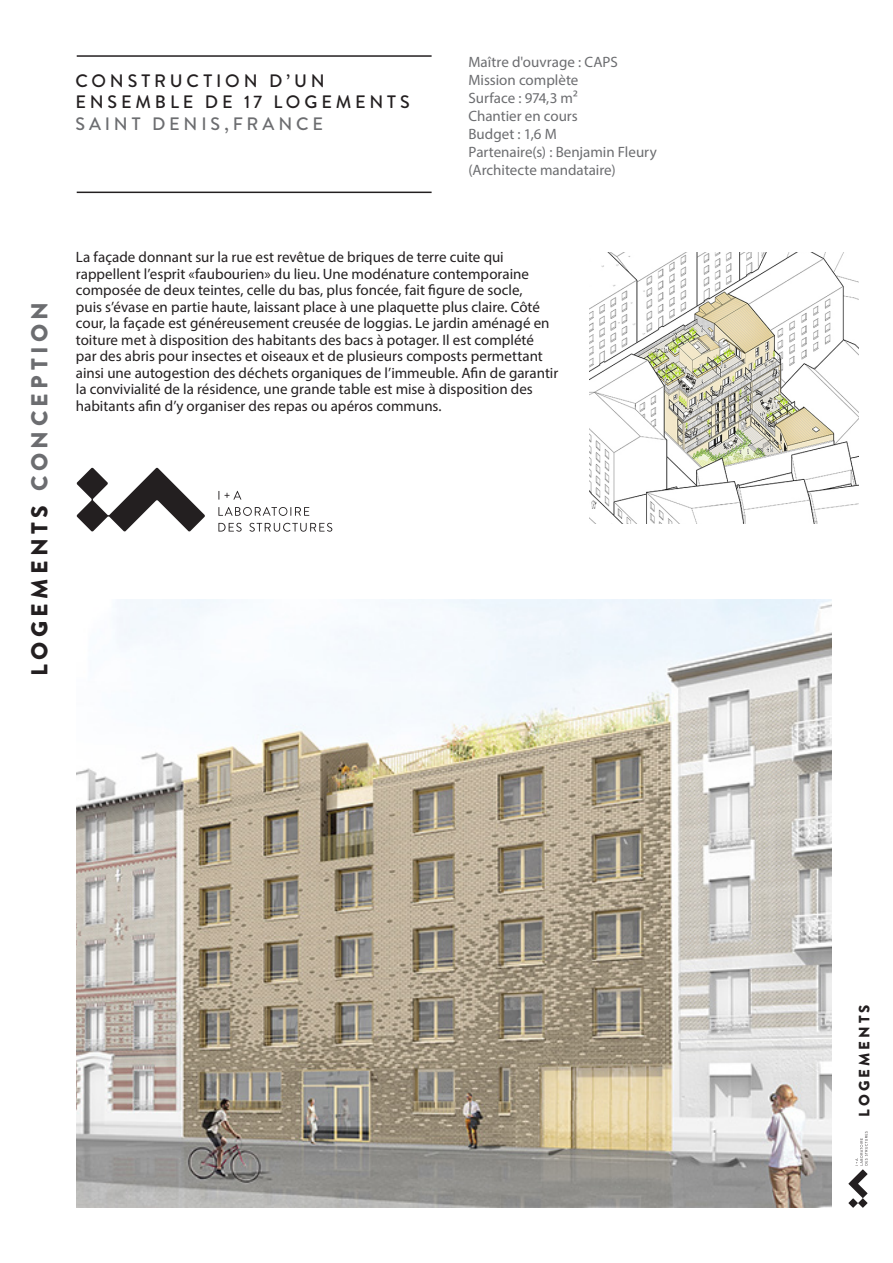
<style>
.page{position:relative;width:893px;height:1263px;background:#fff}
.page>*{position:absolute;margin:0;border:0;box-sizing:border-box;transform-origin:0 0}
.t1{font:900 23.1px "Brandon Grotesque";letter-spacing:.195em;color:#6c6d70}
.t2{font:900 23.1px "Brandon Grotesque";letter-spacing:.195em;color:#231f20}
.t3{font:500 18px/21.6px "Brandon Grotesque";letter-spacing:.215em;color:#231f20}
.t4{font:500 18px "Brandon Grotesque";letter-spacing:.215em;color:#6c6d70}
.t5{font:15px/16.5px "Myriad Pro";color:#231f20}
.t6{font:15px "Myriad Pro";color:#6c6d70}
.t7{font:900 15px "Brandon Grotesque";letter-spacing:.205em;color:#231f20}
</style>
<div class="page">
<img style="left:77px;top:600px;width:754px;height:608px">
<img style="left:590px;top:252px;width:268px;height:271px">
<svg style="left:848px;top:1131px;width:20px;height:77px"></svg>
<hr style="left:77px;top:55px;width:355px;height:2px;background:#231f20">
<hr style="left:77px;top:192px;width:355px;height:1px;background:#231f20">
<svg style="left:218px;top:491px;width:23px;height:9px"></svg>
<svg style="left:218px;top:507px;width:91px;height:9px"></svg>
<svg style="left:218px;top:523px;width:24px;height:9px"></svg>
<svg style="left:249px;top:523px;width:83px;height:9px"></svg>
<svg style="left:77px;top:468px;width:128px;height:64px"></svg>
<p class="t3" style="left:75px;top:70px;width:336px">CONSTRUCTION D’UN<br>ENSEMBLE DE 17 LOGEMENTS</p>
<p class="t4" style="left:75px;top:111px;width:249px">SAINT DENIS,FRANCE</p>
<p class="t6" style="left:468px;top:52px;width:151px">Maître d'ouvrage : CAPS</p>
<p class="t6" style="left:468px;top:70px;width:111px">Mission complète</p>
<p class="t6" style="left:468px;top:88px;width:111px">Surface : 974,3 m²</p>
<p class="t6" style="left:468px;top:106px;width:111px">Chantier en cours</p>
<p class="t6" style="left:468px;top:124px;width:90px">Budget : 1,6 M</p>
<p class="t6" style="left:468px;top:142px;width:190px">Partenaire(s) : Benjamin Fleury</p>
<p class="t6" style="left:468px;top:160px;width:149px">(Architecte mandataire)</p>
<p class="t1" style="left:23px;top:491px;width:191px;rotate:-90deg">CONCEPTION</p>
<p class="t2" style="left:23px;top:676px;width:172px;rotate:-90deg">LOGEMENTS</p>
<p class="t5" style="left:76px;top:249px;width:484px">La façade donnant sur la rue est revêtue de briques de terre cuite qui rappellent l’esprit «faubourien» du lieu. Une modénature contemporaine composée de deux teintes, celle du bas, plus foncée, fait figure de socle,<br>puis s’évase en partie haute, laissant place à une plaquette plus claire. Côté cour, la façade est généreusement creusée de loggias. Le jardin aménagé en toiture met à disposition des habitants des bacs à potager. Il est complété par des abris pour insectes et oiseaux et de plusieurs composts permettant ainsi une autogestion des déchets organiques de l’immeuble. Afin de garantir la convivialité de la résidence, une grande table est mise à disposition des habitants afin d’y organiser des repas ou apéros communs.</p>
<p class="t7" style="left:854px;top:1117px;width:114px;rotate:-90deg">LOGEMENTS</p>
</div>
